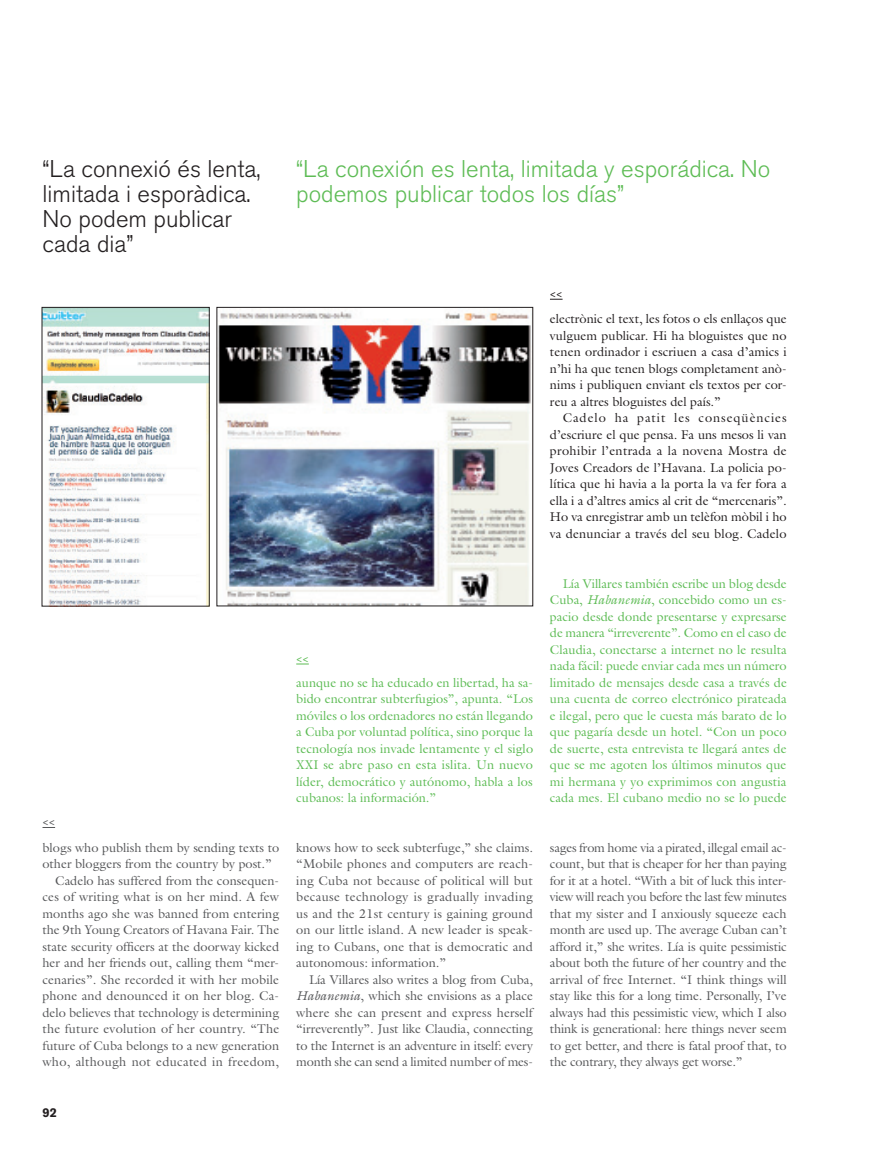
<style>
.page{position:relative;width:893px;height:1149px;background:#fff}
.page>*{position:absolute;margin:0;border:0;box-sizing:border-box;transform-origin:0 0}
.DESTACADO_LIGHT_16{font:300 24px/24.8px "Akzidenz Grotesk BE";color:#5ebc55}
.DESTACADO_LIGHT_16-2{font:300 24px/24.8px "Akzidenz Grotesk BE";color:#231f20}
.TXT_LECTURA_ENG{font:12.75px/16.5px "Galliard";color:#57585a;text-align:justify}
.TXT_LECTURA_CAST{font:12.75px/16.5px "Galliard";letter-spacing:.005em;color:#5ebc55;text-align:justify}
.TXT_LECTURA_CAT{font:12.75px/16.5px "Galliard";color:#231f20;text-align:justify}
.t1{font:700 12.75px "Akzidenz Grotesk BE";color:#231f20}
.TXT_LECTURA_CAST-2{font:700 10.5px "Galliard";color:#231f20}
.TXT_LECTURA_CAST-3{font:700 10.5px "Galliard";color:#57585a}
.TXT_LECTURA_CAST-4{font:700 10.5px "Galliard";color:#5ebc55}
.s1{font-style:italic}
</style>
<div class="page">
<svg style="left:550px;top:299px;width:13px;height:1px"></svg>
<svg style="left:296px;top:663px;width:13px;height:1px"></svg>
<img style="left:44px;top:309px;width:163px;height:295px">
<img style="left:219px;top:309px;width:312px;height:295px">
<div style="left:217px;top:307px;width:316px;height:299px;border:1px solid #231f20"></div>
<p class="DESTACADO_LIGHT_16-2" style="left:43px;top:157px;width:220px">“La connexió és lenta, limitada i esporàdica.<br>No podem publicar cada dia”</p>
<p class="DESTACADO_LIGHT_16" style="left:296px;top:157px;width:476px">“La conexión es lenta, limitada y esporádica. No podemos publicar todos los días”</p>
<p class="TXT_LECTURA_CAST-3" style="left:43px;top:814px;width:14px">&lt;&lt;</p>
<p class="TXT_LECTURA_ENG" style="left:43px;top:838px;width:238px">blogs who publish them by sending texts to other bloggers from the country by post.”</p>
<p class="TXT_LECTURA_ENG" style="left:43px;top:871px;width:238px;text-indent:13px">Cadelo has suffered from the consequen&shy;ces of writing what is on her mind. A few months ago she was banned from entering the 9th Young Creators of Havana Fair. The state security officers at the doorway kicked her and her friends out, calling them “mer&shy;cenaries”. She recorded it with her mobile phone and denounced it on her blog. Ca&shy;delo believes that technology is determining the future evolution of her country. “The future of Cuba belongs to a new generation who, although not educated in freedom,</p>
<p class="t1" style="left:43px;top:1104px;width:16px">92</p>
<p class="TXT_LECTURA_CAST-4" style="left:296px;top:651px;width:14px">&lt;&lt;</p>
<p class="TXT_LECTURA_CAST" style="left:296px;top:673px;width:238px">aunque no se ha educado en libertad, ha sa&shy;bido encontrar subterfugios”, apunta. “Los móviles o los ordenadores no están llegando a Cuba por voluntad política, sino porque la tecnología nos invade lentamente y el siglo XXI se abre paso en esta islita. Un nuevo líder, democrático y autónomo, habla a los cubanos: la información.”</p>
<p class="TXT_LECTURA_ENG" style="left:296px;top:838px;width:238px">knows how to seek subterfuge,” she claims. “Mobile phones and computers are reach&shy;ing Cuba not because of political will but because technology is gradually invading us and the 21st century is gaining ground on our little island. A new leader is speak&shy;ing to Cubans, one that is democratic and autonomous: information.”</p>
<p class="TXT_LECTURA_ENG" style="left:296px;top:970px;width:238px;text-indent:13px">Lía Villares also writes a blog from Cuba, <span class="s1">Habanemia</span>, which she envisions as a place where she can present and express herself “irreverently”. Just like Claudia, connecting to the Internet is an adventure in itself: every month she can send a limited number of mes-</p>
<p class="TXT_LECTURA_CAST-2" style="left:550px;top:286px;width:14px">&lt;&lt;</p>
<p class="TXT_LECTURA_CAT" style="left:550px;top:310px;width:238px">electrònic el text, les fotos o els enllaços que vulguem publicar. Hi ha bloguistes que no tenen ordinador i escriuen a casa d’amics i n’hi ha que tenen blogs completament anò&shy;nims i publiquen enviant els textos per cor&shy;reu a altres bloguistes del país.”</p>
<p class="TXT_LECTURA_CAT" style="left:550px;top:409px;width:238px;text-indent:13px">Cadelo ha patit les conseqüències d’escriure el que pensa. Fa uns mesos li van prohibir l’entrada a la novena Mostra de Joves Creadors de l’Havana. La policia po&shy;lítica que hi havia a la porta la va fer fora a ella i a d’altres amics al crit de “mercenaris”.<br>Ho va enregistrar amb un telèfon mòbil i ho va denunciar a través del seu blog. Cadelo</p>
<p class="TXT_LECTURA_CAST" style="left:550px;top:574px;width:238px;text-indent:13px">Lía Villares también escribe un blog desde Cuba, <span class="s1">Habanemia</span>, concebido como un es&shy;pacio desde donde presentarse y expresarse de manera “irreverente”. Como en el caso de Claudia, conectarse a internet no le resulta nada fácil: puede enviar cada mes un número limitado de mensajes desde casa a través de una cuenta de correo electrónico pirateada e ilegal, pero que le cuesta más barato de lo que pagaría desde un hotel. “Con un poco de suerte, esta entrevista te llegará antes de que se me agoten los últimos minutos que mi hermana y yo exprimimos con angustia cada mes. El cubano medio no se lo puede</p>
<p class="TXT_LECTURA_ENG" style="left:550px;top:838px;width:238px">sages from home via a pirated, illegal email ac&shy;count, but that is cheaper for her than paying for it at a hotel. “With a bit of luck this inter&shy;view will reach you before the last few minutes that my sister and I anxiously squeeze each month are used up. The average Cuban can’t afford it,” she writes. Lía is quite pessimistic about both the future of her country and the arrival of free Internet. “I think things will stay like this for a long time. Personally, I’ve always had this pessimistic view, which I also think is generational: here things never seem to get better, and there is fatal proof that, to the contrary, they always get worse.”</p>
</div>
